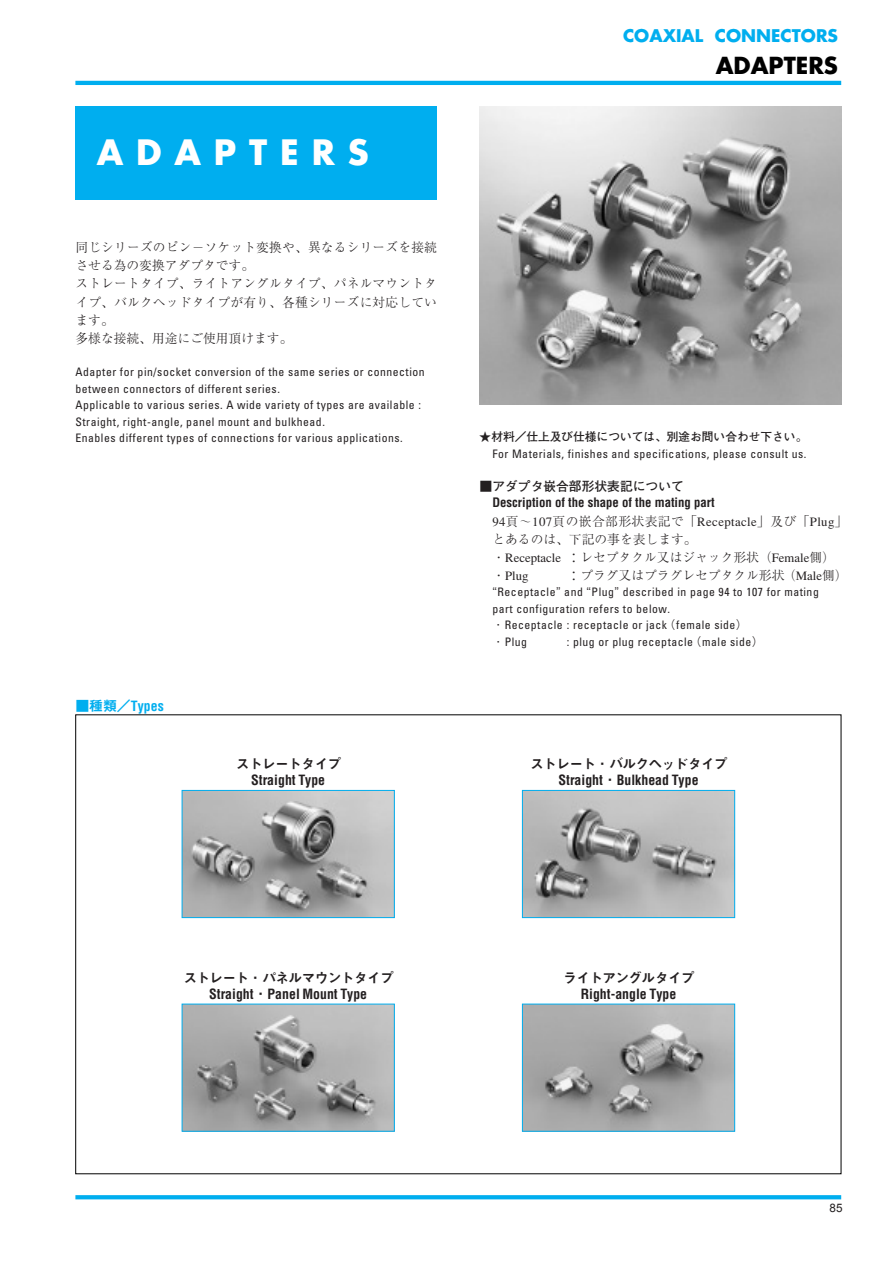
<style>
.page{position:relative;width:893px;height:1262px;background:#fff}
.page>*{position:absolute;margin:0;border:0;box-sizing:border-box;transform-origin:0 0}
.t1{font:700 34.05px "Futura";letter-spacing:.375em;color:#fff}
.t2{font:700 22.8px "Futura";color:#000}
.t3{font:700 16.95px "Futura";color:#00aeef}
.t4{font:700 condensed 13.8px "Helvetica";color:#231f20}
.t5{font:13.8px "Midashi Go MB31";letter-spacing:-.055em;color:#231f20}
.t6{font:700 condensed 13.8px "Helvetica";color:#00aeef}
.t7{font:300 12.75px/18px "Ryumin";letter-spacing:.01em;color:#231f20}
.t8{font:700 condensed 12.75px "Helvetica";color:#231f20}
.t9{font:700 12.75px "Futo Go B101";color:#231f20}
.t10{font:condensed 11.7px/16.5px "Univers";letter-spacing:.045em;color:#231f20}
.t11{font:700 11.7px "Futo Go B101";color:#231f20}
.t12{font:11.7px "Arial";color:#231f20}
.s1{font-family:"Midashi Go MB31";font-weight:400;font-stretch:normal}
.s2{font-family:"Helvetica"}
.s3{font-family:"Ryumin";font-weight:300;font-stretch:normal}
.s4{font-family:"Gothic BBB";font-weight:500;font-stretch:normal}
</style>
<div class="page">
<hr style="left:75px;top:81px;width:766px;height:4px;background:#00aeef">
<svg style="left:75px;top:1195px;width:766px;height:4px;background:#09b0ef"></svg>
<div style="left:75px;top:106px;width:362px;height:94px;background:#00aeef"></div>
<img style="left:479px;top:106px;width:362px;height:298px">
<img style="left:184px;top:792px;width:208px;height:123px">
<div style="left:182px;top:790px;width:212px;height:127px;border:1px solid #00aeef"></div>
<img style="left:524px;top:792px;width:209px;height:123px">
<div style="left:522px;top:790px;width:213px;height:127px;border:1px solid #00aeef"></div>
<img style="left:184px;top:1005px;width:208px;height:124px">
<img style="left:524px;top:1005px;width:209px;height:124px">
<div style="left:522px;top:1003px;width:213px;height:128px;border:1px solid #00aeef"></div>
<h1 class="t1" style="left:97px;top:136px;width:273px">ADAPTERS</h1>
<p class="t7" style="left:75px;top:240px;width:363px">同じシリーズのピン－ソケット変換や、異なるシリーズを接続させる為の変換アダプタです。<br>ストレートタイプ、ライトアングルタイプ、パネルマウントタイプ、バルクヘッドタイプが有り、各種シリーズに対応しています。<br>多様な接続、用途にご使用頂けます。</p>
<p class="t10" style="left:75px;top:365px;width:351px">Adapter for pin/socket conversion of the same series or connection between connectors of different series.<br>Applicable to various series. A wide variety of types are available :<br>Straight, right-angle, panel mount and bulkhead.<br>Enables different types of connections for various applications.</p>
<p class="t6" style="left:75px;top:700px;width:90px"><span class="s1">■種類／</span>Types</p>
<p class="t5" style="left:236px;top:758px;width:107px">ストレートタイプ</p>
<p class="t4" style="left:251px;top:775px;width:75px">Straight Type</p>
<h3 class="t3" style="left:623px;top:28px;width:216px">COAXIAL CONNECTORS</h3>
<h2 class="t2" style="left:715px;top:55px;width:124px">ADAPTERS</h2>
<p class="t11" style="left:479px;top:432px;width:329px">★材料／仕上及び仕様については、別途お問い合わせ下さい。</p>
<p class="t10" style="left:492px;top:446px;width:315px">For Materials, finishes and specifications, please consult us.</p>
<p class="t9" style="left:479px;top:481px;width:206px">■アダプタ嵌合部形状表記について</p>
<p class="t8" style="left:492px;top:498px;width:224px">Description of the shape of the mating part</p>
<p class="t7" style="left:492px;top:513px;width:357px">94頁～107頁の嵌合部形状表記で「Receptacle」及び「Plug」とあるのは、下記の事を表します。<br>・Receptacle ：レセプタクル又はジャック形状（Female側）・Plug</p>
<p class="t7" style="left:567px;top:568px;width:281px">：プラグ又はプラグレセプタクル形状（Male側）</p>
<p class="t10" style="left:492px;top:585px;width:328px"><span class="s2">“</span>Receptacle<span class="s2">”</span> and <span class="s2">“</span>Plug<span class="s2">”</span> described in page 94 to 107 for mating part configuration refers to below.<br><span class="s3">・</span>Receptacle : receptacle or jack<span class="s4">（</span>female side<span class="s4">）<br></span><span class="s3">・</span>Plug</p>
<p class="t10" style="left:567px;top:634px;width:198px">: plug or plug receptacle<span class="s4">（</span>male side<span class="s4">）</span></p>
<p class="t5" style="left:530px;top:758px;width:199px">ストレート・バルクヘッドタイプ</p>
<p class="t4" style="left:558px;top:775px;width:141px">Straight<span class="s1">・</span>Bulkhead Type</p>
<p class="t5" style="left:183px;top:972px;width:212px">ストレート・パネルマウントタイプ</p>
<p class="t4" style="left:209px;top:988px;width:159px">Straight<span class="s1">・</span>Panel Mount Type</p>
<p class="t5" style="left:563px;top:972px;width:133px">ライトアングルタイプ</p>
<p class="t4" style="left:580px;top:988px;width:97px">Right-angle Type</p>
<p class="t12" style="left:829px;top:1200px;width:15px">85</p>
</div>
